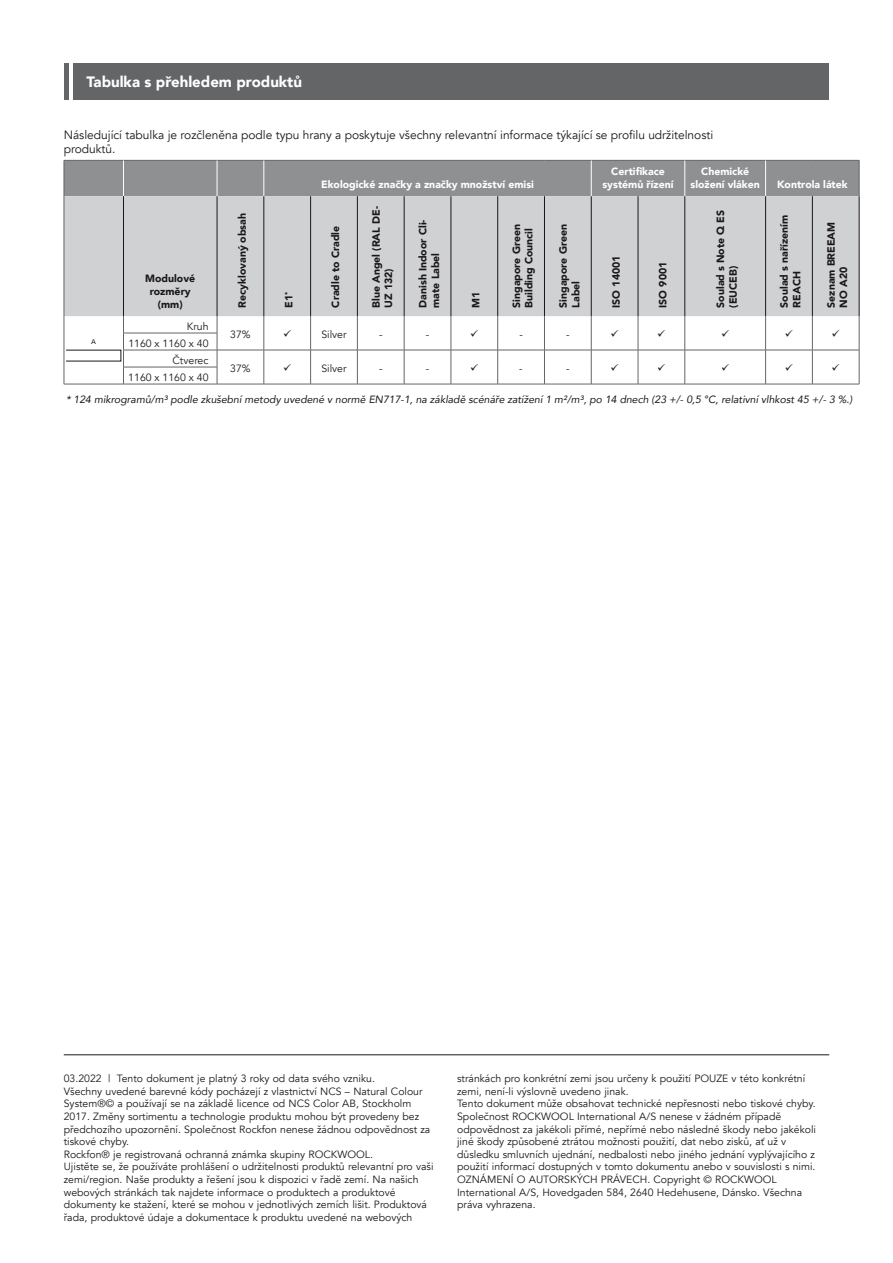
<style>
.page{position:relative;width:893px;height:1263px;background:#fff}
.page>*{position:absolute;margin:0;border:0;box-sizing:border-box;transform-origin:0 0}
.t1{font:900 15px "Avenir";color:#fff}
.t2{font:12px/14.4px "Avenir";color:#1a171c}
.t3{font:10.5px/12.6px "Avenir";color:#1a171c}
.t4{font:900 10.5px/12.6px "Avenir";color:#1a171c}
.t5{font:italic 10.5px "Avenir";color:#1a171c}
.t6{font:900 10.5px/12.6px "Avenir";color:#fff;text-align:center}
.t7{font:6.75px "Frutiger";color:#1a171c}
</style>
<div class="page">
<hr style="left:64px;top:1054px;width:765px;height:1px;background:#1a171c">
<div style="left:74px;top:64px;width:755px;height:36px;background:#646567"></div>
<hr style="left:64px;top:64px;width:4px;height:36px;background:#646567">
<div style="left:65px;top:161px;width:794px;height:35px;background:#8f9092"></div>
<div style="left:65px;top:196px;width:794px;height:120px;background:#d0d1d2"></div>
<hr style="left:64px;top:161px;width:1px;height:35px;background:#646567">
<hr style="left:64px;top:160px;width:59px;height:1px;background:#646567">
<hr style="left:123px;top:160px;width:94px;height:1px;background:#646567">
<hr style="left:217px;top:160px;width:47px;height:1px;background:#646567">
<hr style="left:264px;top:160px;width:47px;height:1px;background:#646567">
<hr style="left:311px;top:160px;width:46px;height:1px;background:#646567">
<hr style="left:357px;top:160px;width:47px;height:1px;background:#646567">
<hr style="left:404px;top:160px;width:47px;height:1px;background:#646567">
<hr style="left:451px;top:160px;width:47px;height:1px;background:#646567">
<hr style="left:498px;top:160px;width:46px;height:1px;background:#646567">
<hr style="left:544px;top:160px;width:47px;height:1px;background:#646567">
<hr style="left:591px;top:160px;width:47px;height:1px;background:#646567">
<hr style="left:638px;top:160px;width:47px;height:1px;background:#646567">
<hr style="left:685px;top:160px;width:81px;height:1px;background:#646567">
<hr style="left:766px;top:160px;width:46px;height:1px;background:#646567">
<hr style="left:812px;top:160px;width:47px;height:1px;background:#646567">
<hr style="left:64px;top:196px;width:1px;height:120px;background:#646567">
<hr style="left:123px;top:161px;width:1px;height:35px;background:#fff">
<hr style="left:217px;top:161px;width:1px;height:35px;background:#fff">
<hr style="left:264px;top:161px;width:1px;height:35px;background:#fff">
<hr style="left:591px;top:161px;width:1px;height:35px;background:#fff">
<hr style="left:684px;top:161px;width:1px;height:35px;background:#fff">
<hr style="left:765px;top:161px;width:1px;height:35px;background:#fff">
<hr style="left:123px;top:196px;width:1px;height:120px;background:#1a171c">
<hr style="left:217px;top:196px;width:1px;height:120px;background:#1a171c">
<hr style="left:264px;top:196px;width:1px;height:120px;background:#1a171c">
<hr style="left:310px;top:196px;width:1px;height:120px;background:#1a171c">
<hr style="left:357px;top:196px;width:1px;height:120px;background:#1a171c">
<hr style="left:404px;top:196px;width:1px;height:120px;background:#1a171c">
<hr style="left:451px;top:196px;width:1px;height:120px;background:#1a171c">
<hr style="left:497px;top:196px;width:1px;height:120px;background:#1a171c">
<hr style="left:544px;top:196px;width:1px;height:120px;background:#1a171c">
<hr style="left:591px;top:196px;width:1px;height:120px;background:#1a171c">
<hr style="left:638px;top:196px;width:1px;height:120px;background:#1a171c">
<hr style="left:684px;top:196px;width:1px;height:120px;background:#1a171c">
<hr style="left:765px;top:196px;width:1px;height:120px;background:#1a171c">
<hr style="left:812px;top:196px;width:1px;height:120px;background:#1a171c">
<hr style="left:859px;top:196px;width:1px;height:120px;background:#1a171c">
<hr style="left:123px;top:333px;width:94px;height:1px;background:#646567">
<svg style="left:64px;top:316px;width:1px;height:68px"></svg>
<hr style="left:123px;top:367px;width:94px;height:1px;background:#646567">
<svg style="left:123px;top:316px;width:1px;height:68px"></svg>
<svg style="left:217px;top:316px;width:1px;height:68px"></svg>
<svg style="left:264px;top:316px;width:1px;height:68px"></svg>
<svg style="left:310px;top:316px;width:1px;height:68px"></svg>
<svg style="left:357px;top:316px;width:1px;height:68px"></svg>
<svg style="left:404px;top:316px;width:1px;height:68px"></svg>
<svg style="left:451px;top:316px;width:1px;height:68px"></svg>
<svg style="left:497px;top:316px;width:1px;height:68px"></svg>
<svg style="left:544px;top:316px;width:1px;height:68px"></svg>
<svg style="left:591px;top:316px;width:1px;height:68px"></svg>
<svg style="left:638px;top:316px;width:1px;height:68px"></svg>
<svg style="left:684px;top:316px;width:1px;height:68px"></svg>
<svg style="left:765px;top:316px;width:1px;height:68px"></svg>
<svg style="left:812px;top:316px;width:1px;height:68px"></svg>
<svg style="left:859px;top:316px;width:1px;height:68px"></svg>
<hr style="left:64px;top:384px;width:59px;height:1px;background:#646567">
<hr style="left:123px;top:384px;width:94px;height:1px;background:#646567">
<hr style="left:217px;top:384px;width:47px;height:1px;background:#646567">
<hr style="left:264px;top:384px;width:47px;height:1px;background:#646567">
<hr style="left:311px;top:384px;width:46px;height:1px;background:#646567">
<hr style="left:357px;top:384px;width:47px;height:1px;background:#646567">
<hr style="left:404px;top:384px;width:47px;height:1px;background:#646567">
<hr style="left:451px;top:384px;width:47px;height:1px;background:#646567">
<hr style="left:498px;top:384px;width:46px;height:1px;background:#646567">
<hr style="left:544px;top:384px;width:47px;height:1px;background:#646567">
<hr style="left:591px;top:384px;width:47px;height:1px;background:#646567">
<hr style="left:638px;top:384px;width:47px;height:1px;background:#646567">
<hr style="left:685px;top:384px;width:81px;height:1px;background:#646567">
<hr style="left:766px;top:384px;width:46px;height:1px;background:#646567">
<hr style="left:812px;top:384px;width:47px;height:1px;background:#646567">
<hr style="left:859px;top:161px;width:1px;height:35px;background:#646567">
<hr style="left:123px;top:350px;width:94px;height:1px;background:#646567">
<hr style="left:217px;top:350px;width:47px;height:1px;background:#646567">
<hr style="left:264px;top:350px;width:47px;height:1px;background:#646567">
<hr style="left:311px;top:350px;width:46px;height:1px;background:#646567">
<hr style="left:357px;top:350px;width:47px;height:1px;background:#646567">
<hr style="left:404px;top:350px;width:47px;height:1px;background:#646567">
<hr style="left:451px;top:350px;width:47px;height:1px;background:#646567">
<hr style="left:498px;top:350px;width:46px;height:1px;background:#646567">
<hr style="left:544px;top:350px;width:47px;height:1px;background:#646567">
<hr style="left:591px;top:350px;width:47px;height:1px;background:#646567">
<hr style="left:638px;top:350px;width:47px;height:1px;background:#646567">
<hr style="left:685px;top:350px;width:81px;height:1px;background:#646567">
<hr style="left:766px;top:350px;width:46px;height:1px;background:#646567">
<hr style="left:812px;top:350px;width:47px;height:1px;background:#646567">
<h1 class="t1" style="left:87px;top:69px;width:217px">Tabulka s přehledem produktů</h1>
<p class="t2" style="left:64px;top:128px;width:651px">Následující tabulka je rozčleněna podle typu hrany a poskytuje všechny relevantní informace týkající se profilu udržitelnosti produktů.</p>
<p class="t6" style="left:321px;top:177px;width:214px">Ekologické značky a značky množství emisi</p>
<p class="t6" style="left:602px;top:165px;width:73px">Certifikace systémů řízení</p>
<p class="t6" style="left:691px;top:165px;width:71px">Chemické složení vláken</p>
<p class="t6" style="left:777px;top:177px;width:72px">Kontrola látek</p>
<p class="t4" style="left:145px;top:272px;width:51px;text-align:center">Modulové rozměry (mm)</p>
<p class="t4" style="left:235px;top:308px;width:96px;rotate:-90deg">Recyklovaný obsah</p>
<p class="t4" style="left:282px;top:308px;width:17px;rotate:-90deg">E1<sup>*</sup></p>
<p class="t4" style="left:329px;top:308px;width:83px;rotate:-90deg">Cradle to Cradle</p>
<p class="t4" style="left:369px;top:308px;width:103px;rotate:-90deg">Blue Angel (RAL DE-<br>UZ 132)</p>
<p class="t4" style="left:416px;top:308px;width:90px;rotate:-90deg">Danish Indoor Cli&shy;mate Label</p>
<p class="t4" style="left:469px;top:308px;width:18px;rotate:-90deg">M1</p>
<p class="t4" style="left:510px;top:308px;width:85px;rotate:-90deg">Singapore Green<br>Building Council</p>
<p class="t4" style="left:557px;top:308px;width:85px;rotate:-90deg">Singapore Green<br>Label</p>
<p class="t4" style="left:610px;top:308px;width:54px;rotate:-90deg">ISO 14001</p>
<p class="t4" style="left:656px;top:308px;width:47px;rotate:-90deg">ISO 9001</p>
<p class="t4" style="left:714px;top:308px;width:99px;rotate:-90deg">Soulad s Note Q ES (EUCEB)</p>
<p class="t4" style="left:778px;top:308px;width:94px;rotate:-90deg">Soulad s nařízením<br>REACH</p>
<p class="t4" style="left:824px;top:308px;width:87px;rotate:-90deg">Seznam BREEAM<br>NO A20</p>
<p class="t3" style="left:187px;top:320px;width:23px">Kruh</p>
<p class="t3" style="left:230px;top:328px;width:22px">37%</p>
<p class="t3" style="left:321px;top:328px;width:27px">Silver</p>
<p class="t3" style="left:379px;top:328px;width:5px">-</p>
<p class="t3" style="left:426px;top:328px;width:5px">-</p>
<p class="t3" style="left:519px;top:328px;width:5px">-</p>
<p class="t3" style="left:566px;top:328px;width:5px">-</p>
<p class="t3" style="left:128px;top:335px;width:82px;line-height:17px;text-align:right">1160 x 1160 x 40<br>Čtverec</p>
<p class="t7" style="left:91px;top:338px;width:6px">A</p>
<p class="t3" style="left:230px;top:363px;width:22px">37%</p>
<p class="t3" style="left:321px;top:363px;width:27px">Silver</p>
<p class="t3" style="left:379px;top:363px;width:5px">-</p>
<p class="t3" style="left:426px;top:363px;width:5px">-</p>
<p class="t3" style="left:519px;top:363px;width:5px">-</p>
<p class="t3" style="left:566px;top:363px;width:5px">-</p>
<p class="t3" style="left:128px;top:371px;width:82px">1160 x 1160 x 40</p>
<p class="t5" style="left:66px;top:393px;width:788px">* 124 mikrogramů/m³ podle zkušební metody uvedené v normě EN717-1, na základě scénáře zatížení 1 m²/m³, po 14 dnech (23 +/- 0,5 °C, relativní vlhkost 45 +/- 3 %.)</p>
<p class="t3" style="left:64px;top:1072px;width:371px">03.2022 | Tento dokument je platný 3 roky od data svého vzniku.<br>Všechny uvedené barevné kódy pocházejí z vlastnictví NCS – Natural Colour System®© a používají se na základě licence od NCS Color AB, Stockholm 2017. Změny sortimentu a technologie produktu mohou být provedeny bez předchozího upozornění. Společnost Rockfon nenese žádnou odpovědnost za tiskové chyby.<br>Rockfon® je registrovaná ochranná známka skupiny ROCKWOOL.<br>Ujistěte se, že používáte prohlášení o udržitelnosti produktů relevantní pro vaši zemi/region. Naše produkty a řešení jsou k dispozici v řadě zemí. Na našich webových stránkách tak najdete informace o produktech a produktové dokumenty ke stažení, které se mohou v jednotlivých zemích lišit. Produktová řada, produktové údaje a dokumentace k produktu uvedené na webových</p>
<p class="t3" style="left:457px;top:1072px;width:360px">stránkách pro konkrétní zemi jsou určeny k použití POUZE v této konkrétní zemi, není-li výslovně uvedeno jinak.<br>Tento dokument může obsahovat technické nepřesnosti nebo tiskové chyby.<br>Společnost ROCKWOOL International A/S nenese v žádném případě odpovědnost za jakékoli přímé, nepřímé nebo následné škody nebo jakékoli jiné škody způsobené ztrátou možnosti použití, dat nebo zisků, ať už v důsledku smluvních ujednání, nedbalosti nebo jiného jednání vyplývajícího z použití informací dostupných v tomto dokumentu anebo v souvislosti s nimi.<br>OZNÁMENÍ O AUTORSKÝCH PRÁVECH. Copyright © ROCKWOOL International A/S, Hovedgaden 584, 2640 Hedehusene, Dánsko. Všechna práva vyhrazena.</p>
</div>
